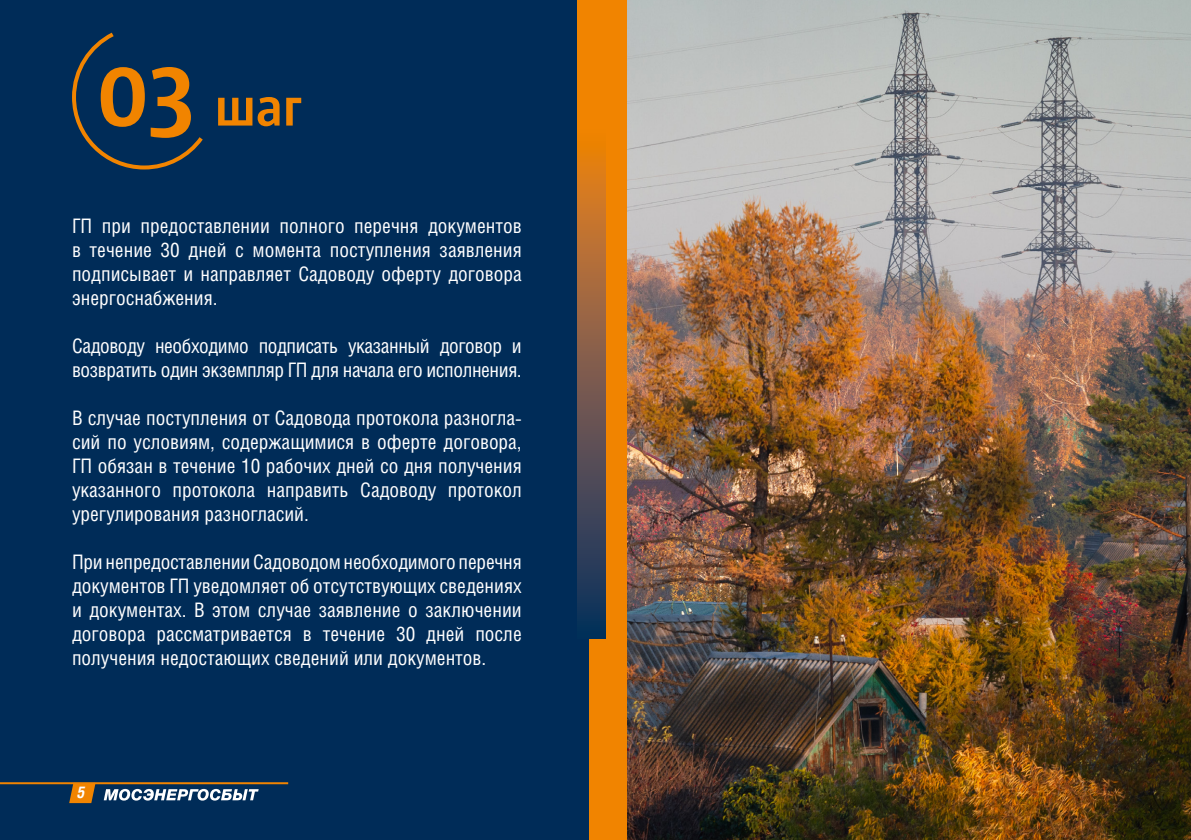
<style>
.page{position:relative;width:1191px;height:840px;background:#fff}
.page>*{position:absolute;margin:0;border:0;box-sizing:border-box;transform-origin:0 0}
.t1{font:700 54.2px "Corpid E1 s S Cd";color:#f18400}
.t2{font:20px/24px "Helios Cond C";color:#fff;text-align:justify}
.t3{font:20px/24px "Helios Cond C";letter-spacing:-.02em;color:#fff}
.t4{font:italic 700 16px "Helios Cond C";color:#fff}
.s1{font-size:97.6px}
</style>
<div class="page">
<div style="left:0;top:0;width:1191px;height:839px;background:#002c58"></div>
<img style="left:626px;top:0;width:565px;height:839px">
<div style="left:589px;top:0;width:37px;height:839px;background:#f18400"></div>
<div style="left:577px;top:0;width:28px;height:140px;background:#f18400"></div>
<svg style="left:577px;top:140px;width:28px;height:498px;background:#785945"></svg>
<svg style="left:72px;top:32px;width:131px;height:138px"></svg>
<svg style="left:69px;top:783px;width:27px;height:19px"></svg>
<hr style="left:0;top:781px;width:288px;height:2px;background:#f18400">
<svg style="left:104px;top:788px;width:155px;height:12px"></svg>
<h1 class="t1" style="left:98px;top:72px;width:205px"><span class="s1">03</span> шаг</h1>
<p class="t2" style="left:72px;top:213px;width:451px">ГП при предоставлении полного перечня документов в течение 30 дней с момента поступления заявления подписывает и направляет Садоводу оферту договора энергоснабжения.</p>
<p class="t3" style="left:72px;top:333px;width:451px">Садоводу необходимо подписать указанный договор и возвратить один экземпляр ГП для начала его исполнения.</p>
<p class="t2" style="left:72px;top:405px;width:451px">В случае поступления от Садовода протокола разногла&shy;сий по условиям, содержащимися в оферте договора, ГП обязан в течение 10 рабочих дней со дня получения указанного протокола направить Садоводу протокол урегулирования разногласий.</p>
<p class="t2" style="left:72px;top:549px;width:451px">При непредоставлении Садоводом необходимого перечня документов ГП уведомляет об отсутствующих сведениях и документах. В этом случае заявление о заключении договора рассматривается в течение 30 дней после получения недостающих сведений или документов.</p>
<p class="t4" style="left:77px;top:782px;width:9px">5</p>
</div>
